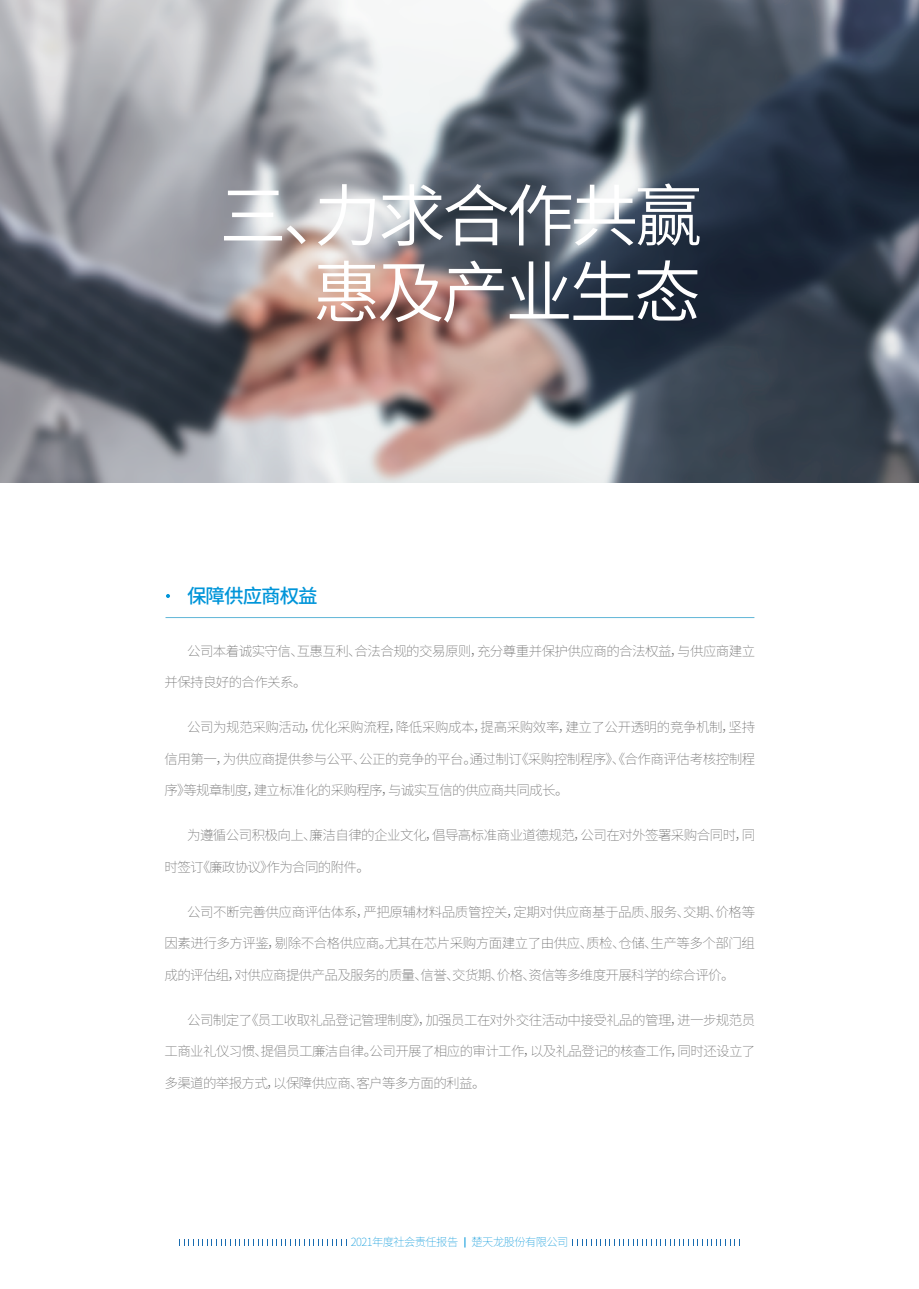
<style>
.page{position:relative;width:919px;height:1289px;background:#fff}
.page>*{position:absolute;margin:0;border:0;box-sizing:border-box;transform-origin:0 0}
.t1{font:67.5px/76.5px "Source Han Sans CN";letter-spacing:-.05em;color:#fff;text-align:right}
.t2{font:500 19.5px "Source Han Sans CN";letter-spacing:-.05em;color:#0095d9}
.t3{font:200 13.5px "Source Han Sans CN";letter-spacing:-.045em;color:#626262}
.t4{font:200 11.25px "Source Han Sans CN";letter-spacing:-.05em;color:#0095d9}
</style>
<div class="page">
<img style="left:0;top:0;width:918px;height:482px">
<svg style="left:166px;top:594px;width:4px;height:4px"></svg>
<svg style="left:165px;top:617px;width:589px;height:1px"></svg>
<svg style="left:179px;top:1239px;width:561px;height:6px"></svg>
<div style="left:350px;top:1234px;width:218px;height:16px;background:#fff"></div>
<h1 class="t1" style="left:219px;top:179px;width:484px">三、力求合作共赢惠及产业生态</h1>
<h2 class="t2" style="left:187px;top:585px;width:132px">保障供应商权益</h2>
<p class="t3" style="left:187px;top:643px;width:569px">公司本着诚实守信、互惠互利、合法合规的交易原则，充分尊重并保护供应商的合法权益，与供应商建立</p>
<p class="t3" style="left:164px;top:674px;width:143px">并保持良好的合作关系。</p>
<p class="t3" style="left:187px;top:719px;width:569px">公司为规范采购活动，优化采购流程，降低采购成本，提高采购效率，建立了公开透明的竞争机制，坚持</p>
<p class="t3" style="left:164px;top:751px;width:592px">信用第一，为供应商提供参与公平、公正的竞争的平台。通过制订《采购控制程序》、《合作商评估考核控制程</p>
<p class="t3" style="left:164px;top:782px;width:405px">序》等规章制度，建立标准化的采购程序，与诚实互信的供应商共同成长。</p>
<p class="t3" style="left:187px;top:827px;width:569px">为遵循公司积极向上、廉洁自律的企业文化，倡导高标准商业道德规范，公司在对外签署采购合同时，同</p>
<p class="t3" style="left:164px;top:859px;width:207px">时签订《廉政协议》作为合同的附件。</p>
<p class="t3" style="left:187px;top:904px;width:569px">公司不断完善供应商评估体系，严把原辅材料品质管控关，定期对供应商基于品质、服务、交期、价格等</p>
<p class="t3" style="left:164px;top:935px;width:592px">因素进行多方评鉴，剔除不合格供应商。尤其在芯片采购方面建立了由供应、质检、仓储、生产等多个部门组</p>
<p class="t3" style="left:164px;top:967px;width:571px">成的评估组，对供应商提供产品及服务的质量、信誉、交货期、价格、资信等多维度开展科学的综合评价。</p>
<p class="t3" style="left:187px;top:1012px;width:569px">公司制定了《员工收取礼品登记管理制度》，加强员工在对外交往活动中接受礼品的管理，进一步规范员</p>
<p class="t3" style="left:164px;top:1043px;width:592px">工商业礼仪习惯、提倡员工廉洁自律。公司开展了相应的审计工作，以及礼品登记的核查工作，同时还设立了</p>
<p class="t3" style="left:164px;top:1075px;width:322px">多渠道的举报方式，以保障供应商、客户等多方面的利益。</p>
<p class="t4" style="left:351px;top:1235px;width:219px">2021年度社会责任报告 楚天龙股份有限公司</p>
</div>
